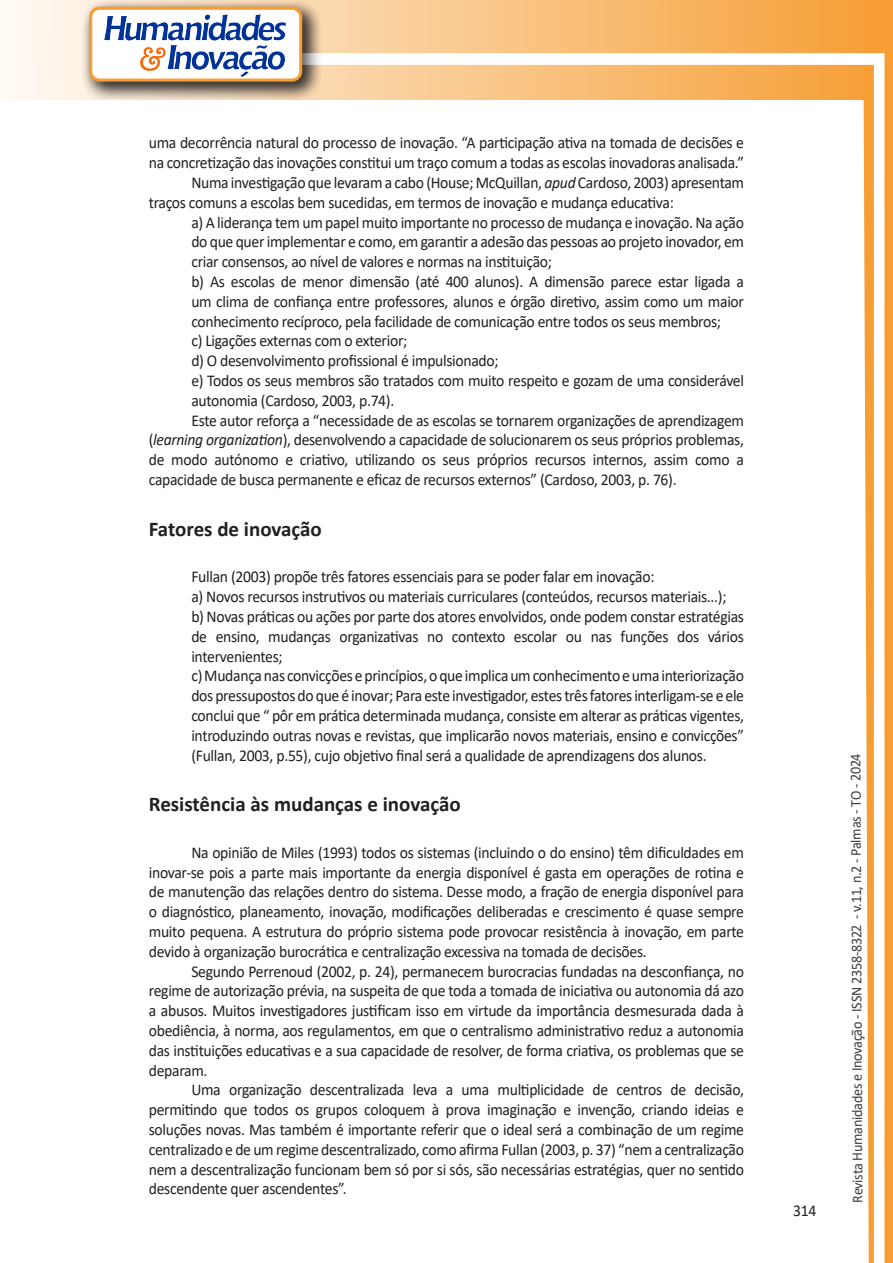
<style>
.page{position:relative;width:893px;height:1263px;background:#fff}
.page>*{position:absolute;margin:0;border:0;box-sizing:border-box;transform-origin:0 0}
.Titulo_2{font:700 21px "Calibri";color:#231f20}
.texto{font:16.5px/19.8px "Calibri";letter-spacing:-.02em;color:#231f20;text-align:justify;scale:.95 1}
.t1{font:15px "Calibri";letter-spacing:-.025em;color:#3e3e3f;scale:.95 1}
.s1{font-style:italic}
</style>
<div class="page">
<svg style="left:5px;top:0;width:858px;height:100px;background:#f9c484"></svg>
<div style="left:302px;top:53px;width:582px;height:12px;background:#fff;border:2px solid #fff"></div>
<svg style="left:863px;top:0;width:30px;height:1263px"></svg>
<div style="left:81px;top:0;width:241px;height:102px;background:#231f20;opacity:.75"></div>
<div style="left:91px;top:8px;width:210px;height:72px;background:#fff;border-radius:9px"></div>
<img style="left:104px;top:14px;width:181px;height:62px">
<div style="left:89px;top:7px;width:213px;height:75px;border:3px solid #f69e34;border-radius:9px"></div>
<p class="texto" style="left:149px;top:133px;width:628px">uma decorrência natural do processo de inovação. “A participação ativa na tomada de decisões e na concretização das inovações constitui um traço comum a todas as escolas inovadoras analisada.”</p>
<p class="texto" style="left:149px;top:172px;width:628px;text-indent:43px">Numa investigação que levaram a cabo (House; McQuillan, <span class="s1">apud</span> Cardoso, 2003) apresentam traços comuns a escolas bem sucedidas, em termos de inovação e mudança educativa:</p>
<p class="texto" style="left:191px;top:212px;width:583px">a) A liderança tem um papel muito importante no processo de mudança e inovação. Na ação do que quer implementar e como, em garantir a adesão das pessoas ao projeto inovador, em criar consensos, ao nível de valores e normas na instituição;</p>
<p class="texto" style="left:191px;top:271px;width:583px">b) As escolas de menor dimensão (até 400 alunos). A dimensão parece estar ligada a um clima de confiança entre professores, alunos e órgão diretivo, assim como um maior conhecimento recíproco, pela facilidade de comunicação entre todos os seus membros;</p>
<p class="texto" style="left:191px;top:331px;width:229px">c) Ligações externas com o exterior;</p>
<p class="texto" style="left:191px;top:350px;width:325px">d) O desenvolvimento profissional é impulsionado;</p>
<p class="texto" style="left:191px;top:370px;width:583px">e) Todos os seus membros são tratados com muito respeito e gozam de uma considerável autonomia (Cardoso, 2003, p.74).</p>
<p class="texto" style="left:149px;top:410px;width:628px;text-indent:43px">Este autor reforça a “necessidade de as escolas se tornarem organizações de aprendizagem (<span class="s1">learning organization</span>), desenvolvendo a capacidade de solucionarem os seus próprios problemas, de modo autónomo e criativo, utilizando os seus próprios recursos internos, assim como a capacidade de busca permanente e eficaz de recursos externos” (Cardoso, 2003, p. 76).</p>
<p class="Titulo_2" style="left:149px;top:514px;width:175px">Fatores de inovação</p>
<p class="texto" style="left:191px;top:566px;width:489px">Fullan (2003) propõe três fatores essenciais para se poder falar em inovação:</p>
<p class="texto" style="left:191px;top:586px;width:565px">a) Novos recursos instrutivos ou materiais curriculares (conteúdos, recursos materiais...);</p>
<p class="texto" style="left:191px;top:606px;width:583px">b) Novas práticas ou ações por parte dos atores envolvidos, onde podem constar estratégias de ensino, mudanças organizativas no contexto escolar ou nas funções dos vários intervenientes;</p>
<p class="texto" style="left:191px;top:665px;width:583px">c) Mudança nas convicções e princípios, o que implica um conhecimento e uma interiorização dos pressupostos do que é inovar; Para este investigador, estes três fatores interligam-se e ele conclui que “ pôr em prática determinada mudança, consiste em alterar as práticas vigentes, introduzindo outras novas e revistas, que implicarão novos materiais, ensino e convicções” (Fullan, 2003, p.55), cujo objetivo final será a qualidade de aprendizagens dos alunos.</p>
<p class="Titulo_2" style="left:149px;top:789px;width:313px">Resistência às mudanças e inovação</p>
<p class="texto" style="left:149px;top:842px;width:628px;text-indent:43px">Na opinião de Miles (1993) todos os sistemas (incluindo o do ensino) têm dificuldades em inovar-se pois a parte mais importante da energia disponível é gasta em operações de rotina e de manutenção das relações dentro do sistema. Desse modo, a fração de energia disponível para o diagnóstico, planeamento, inovação, modificações deliberadas e crescimento é quase sempre muito pequena. A estrutura do próprio sistema pode provocar resistência à inovação, em parte devido à organização burocrática e centralização excessiva na tomada de decisões.</p>
<p class="texto" style="left:149px;top:961px;width:628px;text-indent:43px">Segundo Perrenoud (2002, p. 24), permanecem burocracias fundadas na desconfiança, no regime de autorização prévia, na suspeita de que toda a tomada de iniciativa ou autonomia dá azo a abusos. Muitos investigadores justificam isso em virtude da importância desmesurada dada à obediência, à norma, aos regulamentos, em que o centralismo administrativo reduz a autonomia das instituições educativas e a sua capacidade de resolver, de forma criativa, os problemas que se deparam.</p>
<p class="texto" style="left:149px;top:1079px;width:628px;text-indent:43px">Uma organização descentralizada leva a uma multiplicidade de centros de decisão, permitindo que todos os grupos coloquem à prova imaginação e invenção, criando ideias e soluções novas. Mas também é importante referir que o ideal será a combinação de um regime centralizado e de um regime descentralizado, como afirma Fullan (2003, p. 37) “nem a centralização nem a descentralização funcionam bem só por si sós, são necessárias estratégias, quer no sentido descendente quer ascendentes”.</p>
<p class="texto" style="left:793px;top:1200px;width:26px">314</p>
<p class="t1" style="left:846px;top:1203px;width:475px;rotate:-90deg">Revista Humanidades e Inovação - ISSN 2358-8322 - v.11, n.2 - Palmas - TO - 2024</p>
</div>
